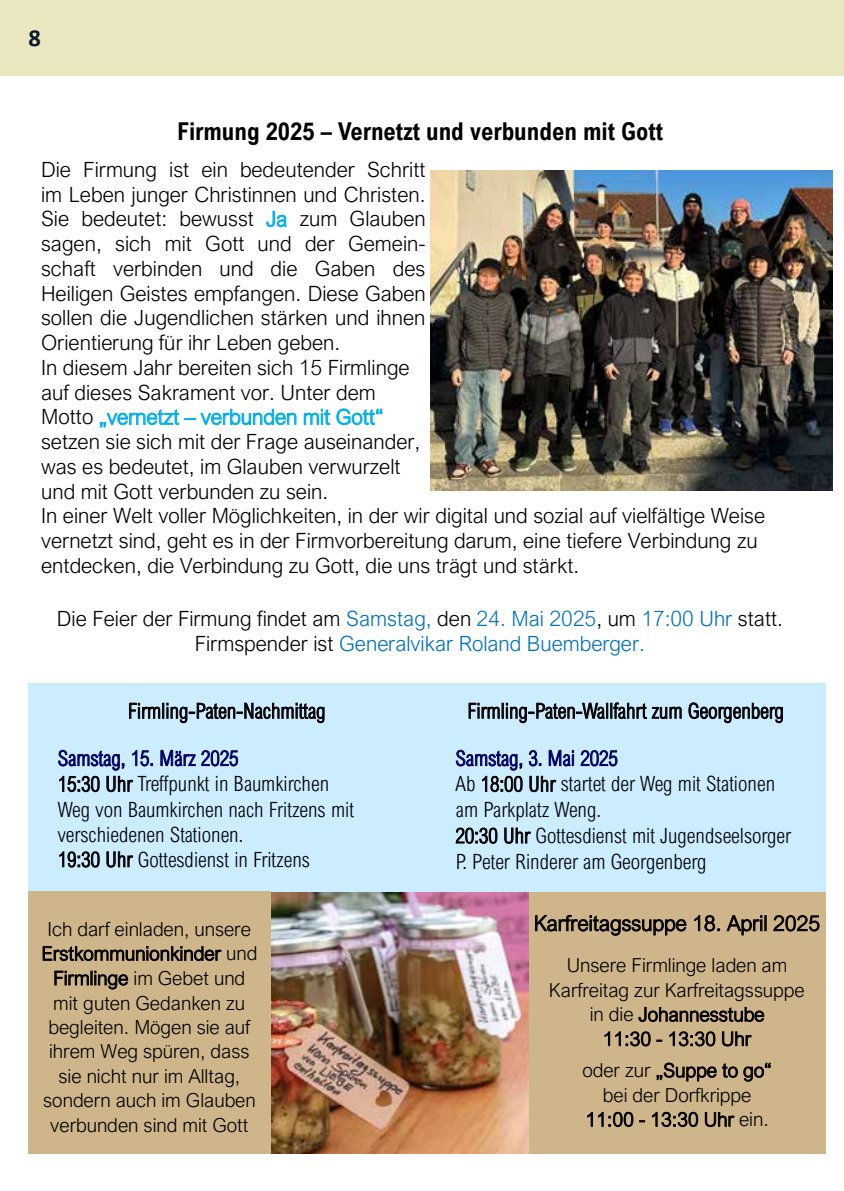
<style>
.page{position:relative;width:844px;height:1191px;background:#fff}
.page>*{position:absolute;margin:0;border:0;box-sizing:border-box;transform-origin:0 0}
.t1{font:700 24.5px "Arial Nova Cond";color:#000}
.t2{font:700 24.5px "Calibri";color:#0c192d}
.t3{font:300 21px/24.7px "Arial Nova";color:#000}
.t4{font:300 21px/25.2px "Arial Nova Cond";color:#000}
.t5{font:300 21px/24.5px "Arial Nova";color:#0070c0;text-align:center}
.t6{font:300 21px "Arial Nova Cond";color:#006}
.t7{font:300 19.43px "Arial Nova";color:#000}
.t8{font:300 19.25px/24.5px "Arial Nova";color:#000;text-align:center}
.s1{color:#00b0f0}
.s2{color:#000}
</style>
<div class="page">
<div style="left:0;top:0;width:843px;height:76px;background:#e8e7c0"></div>
<div style="left:528px;top:891px;width:297px;height:262px;background:#ceb68a"></div>
<img style="left:271px;top:891px;width:257px;height:262px">
<img style="left:430px;top:171px;width:402px;height:320px">
<div style="left:28px;top:682px;width:398px;height:209px;background:#ccecff"></div>
<div style="left:426px;top:682px;width:399px;height:209px;background:#ccecff"></div>
<div style="left:28px;top:891px;width:243px;height:262px;background:#ceb68a"></div>
<p class="t2" style="left:29px;top:22px;width:14px">8</p>
<p class="t1" style="left:177px;top:116px;width:487px">Firmung 2025 – Vernetzt und verbunden mit Gott</p>
<p class="t3" style="left:41px;top:157px;width:725px">Die Firmung ist ein bedeutender Schritt<br>im Leben junger Christinnen und Christen.<br>Sie bedeutet: bewusst <span class="s1">Ja</span> zum Glauben<br>sagen, sich mit Gott und der Gemein-<br>schaft verbinden und die Gaben des<br>Heiligen Geistes empfangen. Diese Gaben<br>sollen die Jugendlichen stärken und ihnen<br>Orientierung für ihr Leben geben.<br>In diesem Jahr bereiten sich 15 Firmlinge<br>auf dieses Sakrament vor. Unter dem<br>Motto <span class="s1">„vernetzt – verbunden mit Gott“<br></span>setzen sie sich mit der Frage auseinander,<br>was es bedeutet, im Glauben verwurzelt<br>und mit Gott verbunden zu sein.<br>In einer Welt voller Möglichkeiten, in der wir digital und sozial auf vielfältige Weise vernetzt sind, geht es in der Firmvorbereitung darum, eine tiefere Verbindung zu entdecken, die Verbindung zu Gott, die uns trägt und stärkt.</p>
<p class="t5" style="left:57px;top:606px;width:727px"><span class="s2">Die Feier der Firmung findet am</span> Samstag, <span class="s2">den</span> 24. Mai 2025<span class="s2">, um</span> 17:00 Uhr <span class="s2">statt.<br>Firmspender ist</span> Generalvikar Roland Buemberger.</p>
<p class="t4" style="left:128px;top:698px;width:199px">Firmling-Paten-Nachmittag</p>
<p class="t6" style="left:58px;top:745px;width:182px">Samstag, 15. März 2025</p>
<p class="t4" style="left:58px;top:771px;width:297px">15:30 Uhr Treffpunkt in Baumkirchen Weg von Baumkirchen nach Fritzens mit verschiedenen Stationen.<br>19:30 Uhr Gottesdienst in Fritzens</p>
<p class="t7" style="left:47px;top:918px;width:205px">Ich darf einladen, unsere</p>
<p class="t8" style="left:41px;top:941px;width:217px">Erstkommunionkinder und<br>Firmlinge im Gebet und mit guten Gedanken zu begleiten. Mögen sie auf ihrem Weg spüren, dass sie nicht nur im Alltag, sondern auch im Glauben verbunden sind mit Gott</p>
<p class="t4" style="left:467px;top:698px;width:318px">Firmling-Paten-Wallfahrt zum Georgenberg</p>
<p class="t6" style="left:455px;top:745px;width:164px">Samstag, 3. Mai 2025</p>
<p class="t4" style="left:455px;top:770px;width:337px;line-height:25.9px">Ab 18:00 Uhr startet der Weg mit Stationen am Parkplatz Weng.<br>20:30 Uhr Gottesdienst mit Jugendseelsorger P. Peter Rinderer am Georgenberg</p>
<p class="t3" style="left:533px;top:911px;width:287px">Karfreitagssuppe 18. April 2025</p>
<p class="t8" style="left:549px;top:953px;width:257px">Unsere Firmlinge laden am<br>Karfreitag zur Karfreitagssuppe in die Johannesstube<br>11:30 - 13:30 Uhr</p>
<p class="t8" style="left:582px;top:1058px;width:191px">oder zur „Suppe to go“ bei der Dorfkrippe<br>11:00 - 13:30 Uhr ein.</p>
</div>
